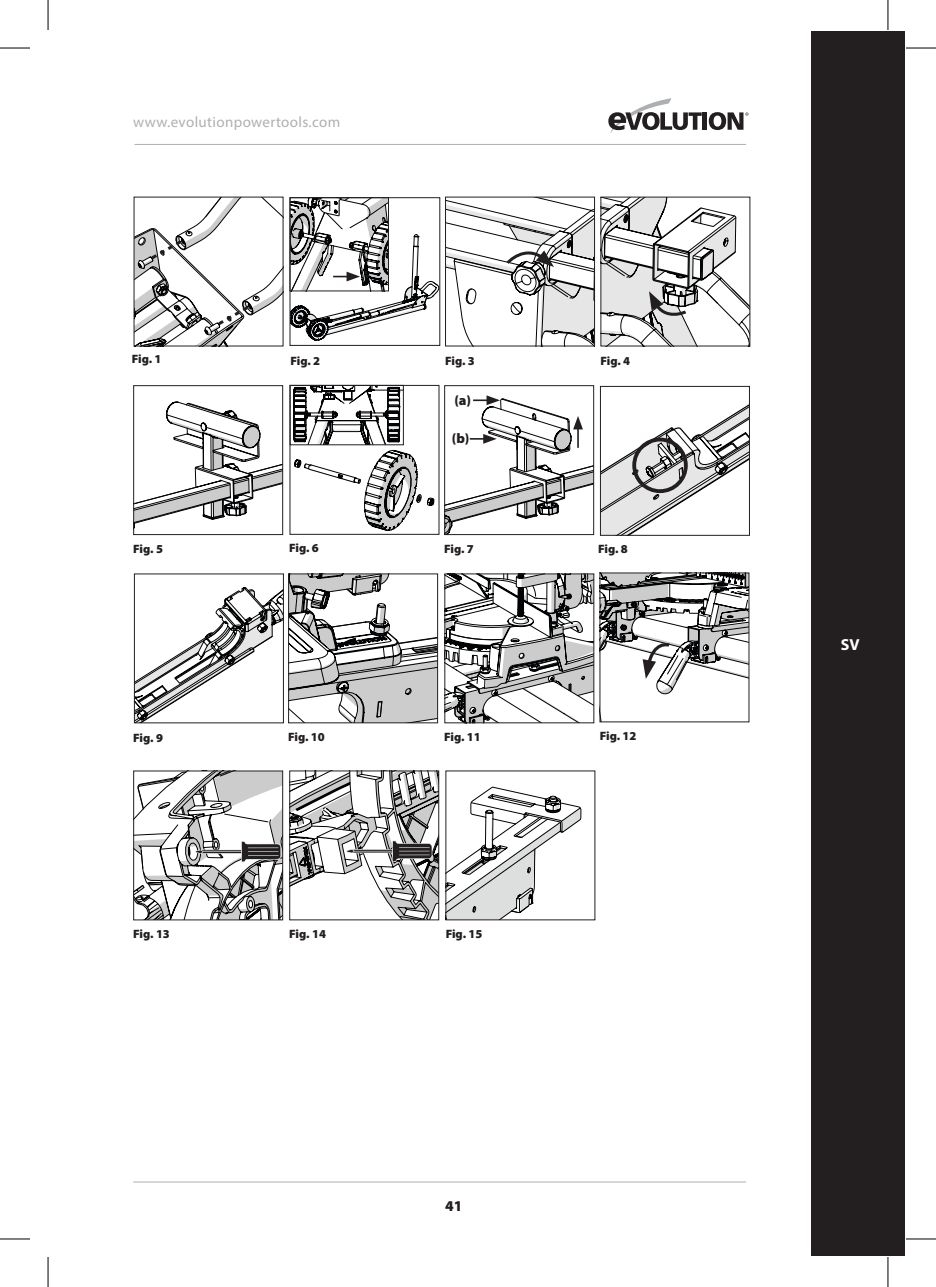
<style>
.page{position:relative;width:936px;height:1287px;background:#fff}
.page>*{position:absolute;margin:0;border:0;box-sizing:border-box;transform-origin:0 0}
.t1{font:700 16px "Myriad Pro";color:#fff}
.t2{font:15px "Myriad Pro";letter-spacing:.025em;color:#adb0b2}
.t3{font:900 15px "Myriad Pro";color:#231f20}
.t4{font:900 14px "Myriad Pro";color:#231f20}
.t5{font:900 12.2px "Myriad Pro";color:#231f20}
</style>
<div class="page">
<svg style="left:608px;top:98px;width:93px;height:35px"></svg>
<div style="left:702px;top:112px;width:5px;height:18px;background:#231f20"></div>
<svg style="left:708px;top:112px;width:40px;height:18px"></svg>
<hr style="left:134px;top:144px;width:611px;height:1px;background:#adb0b2">
<hr style="left:133px;top:1181px;width:612px;height:1px;background:#adb0b2">
<div style="left:811px;top:31px;width:93px;height:1225px;background:#231f20"></div>
<svg style="left:135px;top:401px;width:146px;height:123px"></svg>
<div style="left:133px;top:385px;width:150px;height:150px;border:1px solid #231f20"></div>
<svg style="left:290px;top:534px;width:128px;height:237px"></svg>
<svg style="left:444px;top:573px;width:149px;height:148px"></svg>
<div style="left:444px;top:574px;width:149px;height:149px;border:1px solid #231f20"></div>
<svg style="left:134px;top:771px;width:148px;height:149px"></svg>
<hr style="left:203px;top:851px;width:38px;height:1px;background:#fff">
<hr style="left:248px;top:851px;width:30px;height:1px;background:#fff">
<hr style="left:248px;top:855px;width:30px;height:1px;background:#fff">
<hr style="left:248px;top:847px;width:30px;height:1px;background:#fff">
<svg style="left:289px;top:771px;width:149px;height:149px"></svg>
<hr style="left:354px;top:851px;width:38px;height:1px;background:#fff">
<hr style="left:399px;top:850px;width:30px;height:1px;background:#fff">
<hr style="left:399px;top:854px;width:30px;height:1px;background:#fff">
<hr style="left:399px;top:847px;width:30px;height:1px;background:#fff">
<svg style="left:602px;top:405px;width:145px;height:128px"></svg>
<div style="left:600px;top:386px;width:149px;height:149px;border:1px solid #231f20"></div>
<svg style="left:133px;top:573px;width:304px;height:153px"></svg>
<div style="left:134px;top:574px;width:149px;height:149px;border:1px solid #231f20"></div>
<svg style="left:599px;top:573px;width:149px;height:149px"></svg>
<svg style="left:447px;top:786px;width:135px;height:132px"></svg>
<svg style="left:600px;top:197px;width:149px;height:150px"></svg>
<svg style="left:134px;top:197px;width:149px;height:149px"></svg>
<div style="left:632px;top:437px;width:55px;height:56px;border:4px solid #231f20;border-radius:50%"></div>
<svg style="left:290px;top:197px;width:304px;height:337px"></svg>
<hr style="left:0;top:48px;width:30px;height:1px;background:#000">
<hr style="left:905px;top:48px;width:30px;height:1px;background:#000">
<hr style="left:0;top:1238px;width:30px;height:1px;background:#000">
<hr style="left:905px;top:1238px;width:30px;height:1px;background:#000">
<hr style="left:48px;top:0;width:1px;height:30px;background:#000">
<hr style="left:48px;top:1257px;width:1px;height:30px;background:#000">
<hr style="left:887px;top:0;width:1px;height:30px;background:#000">
<hr style="left:887px;top:1257px;width:1px;height:30px;background:#000">
<p class="t2" style="left:133px;top:113px;width:208px">www.evolutionpowertools.com</p>
<p class="t5" style="left:132px;top:351px;width:31px">Fig. 1</p>
<p class="t5" style="left:290px;top:352px;width:31px">Fig. 2</p>
<p class="t5" style="left:445px;top:352px;width:31px">Fig. 3</p>
<p class="t5" style="left:600px;top:352px;width:31px">Fig. 4</p>
<p class="t4" style="left:454px;top:391px;width:18px">(a)</p>
<p class="t4" style="left:451px;top:429px;width:19px">(b)</p>
<p class="t5" style="left:133px;top:541px;width:31px">Fig. 5</p>
<p class="t5" style="left:289px;top:540px;width:31px">Fig. 6</p>
<p class="t5" style="left:598px;top:540px;width:31px">Fig. 8</p>
<p class="t5" style="left:444px;top:541px;width:31px">Fig. 7</p>
<p class="t5" style="left:133px;top:729px;width:31px">Fig. 9</p>
<p class="t5" style="left:288px;top:729px;width:38px">Fig. 10</p>
<p class="t5" style="left:444px;top:729px;width:38px">Fig. 11</p>
<p class="t5" style="left:599px;top:728px;width:38px">Fig. 12</p>
<p class="t5" style="left:133px;top:926px;width:38px">Fig. 13</p>
<p class="t5" style="left:289px;top:926px;width:38px">Fig. 14</p>
<p class="t5" style="left:445px;top:926px;width:38px">Fig. 15</p>
<p class="t3" style="left:445px;top:1195px;width:19px">41</p>
<h1 class="t1" style="left:840px;top:633px;width:20px">SV</h1>
</div>
